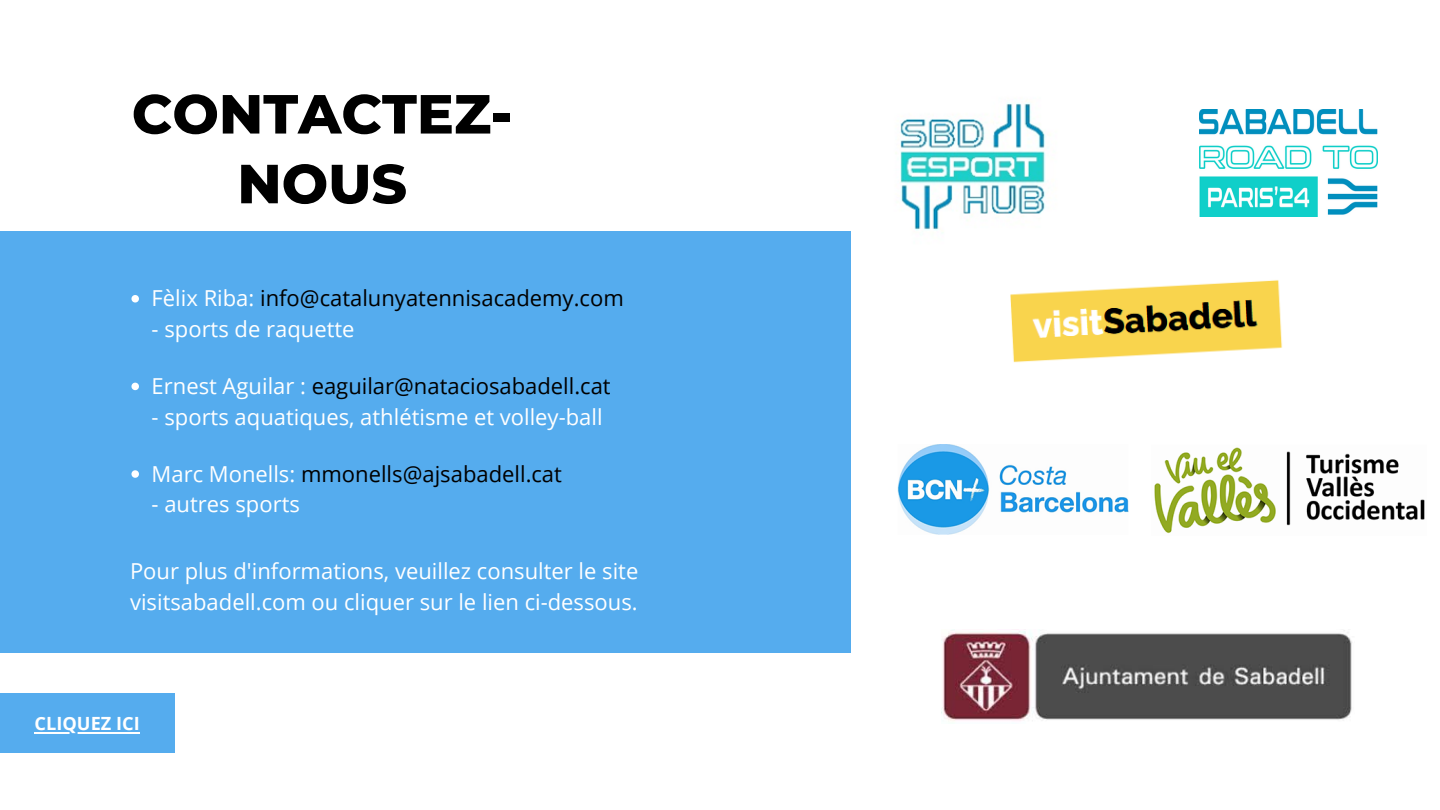
<style>
.page{position:relative;width:1440px;height:810px;background:#fff}
.page>*{position:absolute;margin:0;border:0;box-sizing:border-box;transform-origin:0 0}
.t1{font:800 55px/69.8px "Montserrat";color:#000;text-align:center}
.t2{font:22px/30.8px "Open Sans";color:#fff}
.t3{font:22px "Open Sans";color:#000}
.t4{font:700 18.2px "Open Sans";color:#fff}
.s1{color:#fff}
</style>
<div class="page">
<div style="left:0;top:231px;width:850px;height:422px;background:#55acee"></div>
<div style="left:0;top:693px;width:175px;height:60px;background:#55acee"></div>
<img style="left:1154px;top:447px;width:271px;height:87px">
<img style="left:897px;top:444px;width:232px;height:91px">
<img style="left:1011px;top:280px;width:272px;height:83px">
<img style="left:1200px;top:110px;width:178px;height:106px">
<img style="left:900px;top:100px;width:146px;height:131px">
<img style="left:941px;top:629px;width:411px;height:92px">
<svg style="left:131px;top:295px;width:8px;height:8px"></svg>
<svg style="left:131px;top:383px;width:8px;height:7px"></svg>
<svg style="left:131px;top:470px;width:8px;height:8px"></svg>
<hr style="left:35px;top:732px;width:105px;height:1px;background:#fff">
<h1 class="t1" style="left:132px;top:79px;width:382px">CONTACTEZ-<br>NOUS</h1>
<p class="t3" style="left:152px;top:283px;width:474px"><span class="s1">Fèlix Riba:</span> info@catalunyatennisacademy.com</p>
<p class="t2" style="left:152px;top:313px;width:204px">- sports de raquette</p>
<p class="t3" style="left:152px;top:370px;width:461px"><span class="s1">Ernest Aguilar :</span> eaguilar@nataciosabadell.cat</p>
<p class="t2" style="left:152px;top:401px;width:453px">- sports aquatiques, athlétisme et volley-ball</p>
<p class="t3" style="left:152px;top:458px;width:412px"><span class="s1">Marc Monells:</span> mmonells@ajsabadell.cat</p>
<p class="t2" style="left:152px;top:488px;width:150px">- autres sports</p>
<p class="t2" style="left:130px;top:555px;width:510px">Pour plus d'informations, veuillez consulter le site visitsabadell.com ou cliquer sur le lien ci-dessous.</p>
<p class="t4" style="left:35px;top:711px;width:107px">CLIQUEZ ICI</p>
</div>
